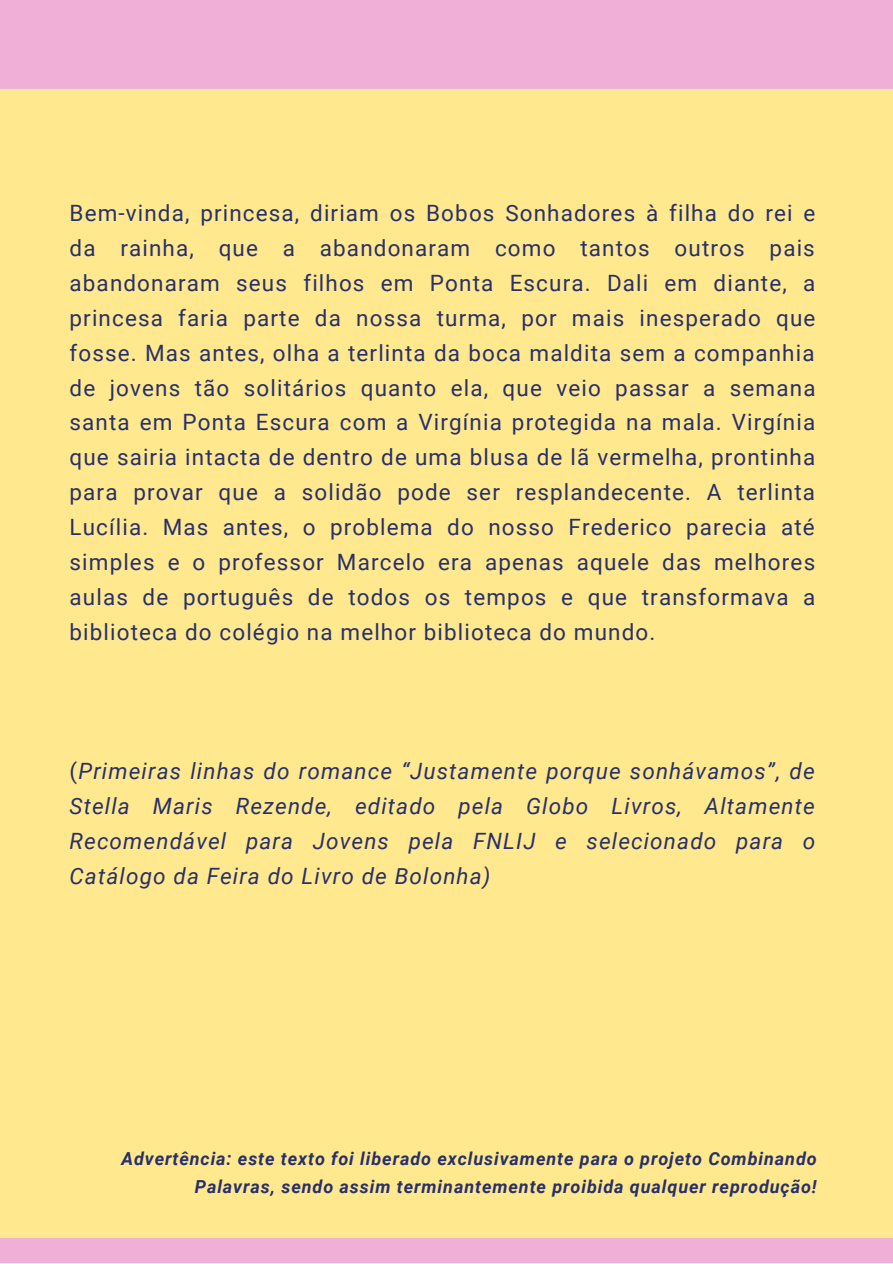
<style>
.page{position:relative;width:893px;height:1264px;background:#fff}
.page>*{position:absolute;margin:0;border:0;box-sizing:border-box;transform-origin:0 0}
.t1{font:22.5px/34.8px "Roboto";letter-spacing:.05em;color:#27306b;text-align:justify}
.t2{font:italic 22.5px/34.8px "Roboto";letter-spacing:.05em;color:#27306b;text-align:justify}
.t3{font:italic 700 18px/28px "Roboto";letter-spacing:.05em;color:#27306b;text-align:right}
.s1{font-style:normal}
</style>
<div class="page">
<div style="left:0;top:0;width:892px;height:1262px;background:#ffe88d"></div>
<div style="left:0;top:0;width:892px;height:89px;background:#efafd6"></div>
<div style="left:0;top:1237px;width:892px;height:25px;background:#efafd6"></div>
<p class="t1" style="left:70px;top:196px;width:747px">Bem-vinda, princesa, diriam os Bobos Sonhadores à filha do rei e da rainha, que a abandonaram como tantos outros pais abandonaram seus filhos em Ponta Escura. Dali em diante, a princesa faria parte da nossa turma, por mais inesperado que fosse. Mas antes, olha a terlinta da boca maldita sem a companhia de jovens tão solitários quanto ela, que veio passar a semana santa em Ponta Escura com a Virgínia protegida na mala. Virgínia que sairia intacta de dentro de uma blusa de lã vermelha, prontinha para provar que a solidão pode ser resplandecente. A terlinta Lucília. Mas antes, o problema do nosso Frederico parecia até simples e o professor Marcelo era apenas aquele das melhores aulas de português de todos os tempos e que transformava a biblioteca do colégio na melhor biblioteca do mundo.</p>
<p class="t2" style="left:70px;top:754px;width:747px"><span class="s1">(</span>Primeiras linhas do romance “Justamente porque sonhávamos”, de Stella Maris Rezende, editado pela Globo Livros, Altamente Recomendável para Jovens pela FNLIJ e selecionado para o Catálogo da Feira do Livro de Bolonha)</p>
<p class="t3" style="left:121px;top:1145px;width:696px">Advertência: este texto foi liberado exclusivamente para o projeto Combinando<br>Palavras, sendo assim terminantemente proibida qualquer reprodução!</p>
</div>
